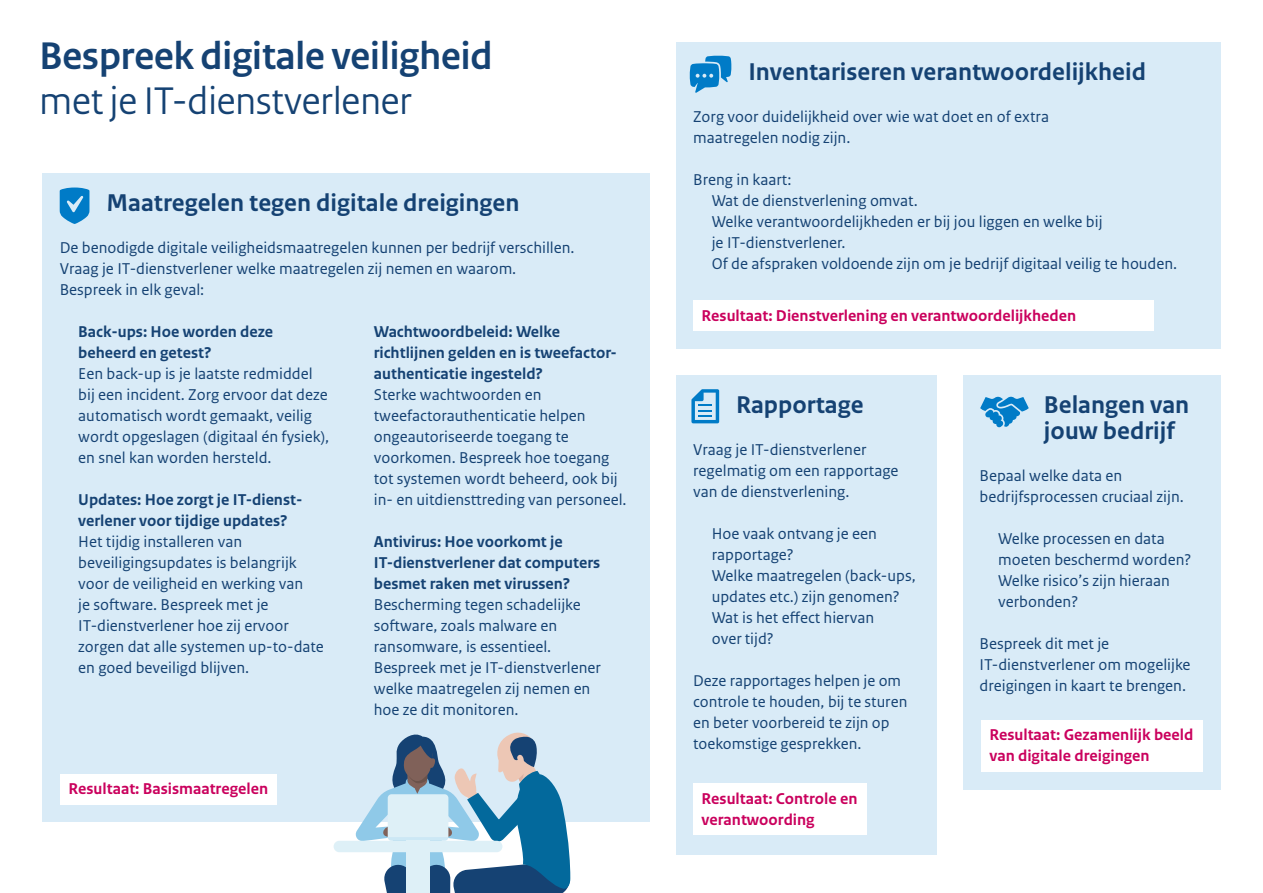
<style>
.page{position:relative;width:1263px;height:893px;background:#fff}
.page>*{position:absolute;margin:0;border:0;box-sizing:border-box;transform-origin:0 0}
.t1{font:700 40.5px/44.5px "Rijksoverheid Sans Heading";color:#154273}
.Kopjes{font:700 25.5px/25.5px "Rijksoverheid Sans Text";color:#154273}
.H2_2{font:700 25.5px "Rijksoverheid Sans Text";color:#154273}
.Body{font:16.5px/21px "Rijksoverheid Sans Text";color:#154273}
.bullets{font:16.5px/21px "Rijksoverheid Sans Text";color:#154273}
.Body-2{font:700 16.5px/21px "Rijksoverheid Sans Text";color:#ca005d}
.Body-3{font:16.35px/21px "Rijksoverheid Sans Text";color:#154273}
.s1{font-weight:400}
.s2{font-weight:700}
</style>
<div class="page">
<div style="left:43px;top:173px;width:607px;height:649px;background:#d9ebf7"></div>
<div style="left:60px;top:774px;width:217px;height:30px;background:#fff"></div>
<div style="left:334px;top:841px;width:168px;height:11px;background:#def0f7;border-radius:6px"></div>
<svg style="left:355px;top:732px;width:215px;height:161px"></svg>
<svg style="left:60px;top:188px;width:29px;height:36px"></svg>
<div style="left:676px;top:43px;width:544px;height:306px;background:#d9ebf7"></div>
<div style="left:693px;top:301px;width:460px;height:30px;background:#fff"></div>
<svg style="left:690px;top:56px;width:41px;height:37px"></svg>
<div style="left:676px;top:375px;width:260px;height:480px;background:#d9ebf7"></div>
<div style="left:693px;top:783px;width:174px;height:52px;background:#fff"></div>
<svg style="left:691px;top:389px;width:28px;height:34px"></svg>
<div style="left:962px;top:375px;width:258px;height:415px;background:#d9ebf7"></div>
<div style="left:981px;top:720px;width:221px;height:51px;background:#fff"></div>
<svg style="left:980px;top:396px;width:49px;height:32px"></svg>
<h1 class="t1" style="left:40px;top:34px;width:454px">Bespreek digitale veiligheid <span class="s1">met je IT-dienstverlener</span></h1>
<h2 class="H2_2" style="left:106px;top:188px;width:414px">Maatregelen tegen digitale dreigingen</h2>
<p class="Body" style="left:60px;top:238px;width:516px">De benodigde digitale veiligheidsmaatregelen kunnen per bedrijf verschillen.<br>Vraag je IT-dienstverlener welke maatregelen zij nemen en waarom.<br>Bespreek in elk geval:</p>
<p class="Body" style="left:78px;top:322px;width:252px"><span class="s2">Back-ups: Hoe worden deze beheerd en getest?<br></span>Een back-up is je laatste redmiddel bij een incident. Zorg ervoor dat deze automatisch wordt gemaakt, veilig wordt opgeslagen (digitaal én fysiek), en snel kan worden hersteld.</p>
<p class="Body" style="left:78px;top:490px;width:247px"><span class="s2">Updates: Hoe zorgt je IT-dienst&shy;verlener voor tijdige updates?<br></span>Het tijdig installeren van beveiligingsupdates is belangrijk voor de veiligheid en werking van<br>je software. Bespreek met je<br>IT-dienstverlener hoe zij ervoor zorgen dat alle systemen up-to-date en goed beveiligd blijven.</p>
<p class="Body" style="left:374px;top:322px;width:254px"><span class="s2">Wachtwoordbeleid: Welke richtlijnen gelden en is tweefactor&shy;authenticatie ingesteld?<br></span>Sterke wachtwoorden en tweefactorauthenticatie helpen ongeautoriseerde toegang te voorkomen. Bespreek hoe toegang tot systemen wordt beheerd, ook bij in- en uitdiensttreding van personeel.</p>
<p class="Body" style="left:374px;top:532px;width:229px"><span class="s2">Antivirus: Hoe voorkomt je<br>IT-dienstverlener dat computers besmet raken met virussen?<br></span>Bescherming tegen schadelijke software, zoals malware en ransomware, is essentieel.<br>Bespreek met je IT-dienstverlener welke maatregelen zij nemen en hoe ze dit monitoren.</p>
<p class="Body-2" style="left:69px;top:779px;width:201px">Resultaat: Basismaatregelen</p>
<p class="Kopjes" style="left:748px;top:60px;width:399px">Inventariseren verantwoordelijkheid</p>
<p class="Body" style="left:693px;top:107px;width:357px">Zorg voor duidelijkheid over wie wat doet en of extra maatregelen nodig zijn.</p>
<p class="Body" style="left:693px;top:170px;width:100px">Breng in kaart:</p>
<p class="bullets" style="left:712px;top:191px;width:207px">Wat de dienstverlening omvat.</p>
<p class="bullets" style="left:712px;top:212px;width:392px">Welke verantwoordelijkheden er bij jou liggen en welke bij je IT-dienstverlener.</p>
<p class="bullets" style="left:712px;top:254px;width:467px">Of de afspraken voldoende zijn om je bedrijf digitaal veilig te houden.</p>
<p class="Body-2" style="left:702px;top:305px;width:376px">Resultaat: Dienstverlening en verantwoordelijkheden</p>
<p class="Kopjes" style="left:736px;top:393px;width:129px">Rapportage</p>
<p class="Body" style="left:693px;top:440px;width:207px">Vraag je IT-dienstverlener regelmatig om een rapportage van de dienstverlening.</p>
<p class="bullets" style="left:712px;top:524px;width:167px">Hoe vaak ontvang je een rapportage?</p>
<p class="bullets" style="left:712px;top:566px;width:205px">Welke maatregelen (back-ups, updates etc.) zijn genomen?</p>
<p class="bullets" style="left:712px;top:608px;width:164px">Wat is het effect hiervan over tijd?</p>
<p class="Body-3" style="left:693px;top:671px;width:216px">Deze rapportages helpen je om controle te houden, bij te sturen en beter voorbereid te zijn op toekomstige gesprekken.</p>
<p class="Body-2" style="left:702px;top:788px;width:157px">Resultaat: Controle en verantwoording</p>
<p class="Kopjes" style="left:1044px;top:393px;width:147px">Belangen van jouw bedrijf</p>
<p class="Body" style="left:979px;top:465px;width:206px">Bepaal welke data en bedrijfsprocessen cruciaal zijn.</p>
<p class="bullets" style="left:998px;top:528px;width:195px">Welke processen en data moeten beschermd worden?</p>
<p class="bullets" style="left:998px;top:570px;width:173px">Welke risico’s zijn hieraan verbonden?</p>
<p class="Body" style="left:979px;top:633px;width:212px">Bespreek dit met je<br>IT-dienstverlener om mogelijke dreigingen in kaart te brengen.</p>
<p class="Body-2" style="left:989px;top:725px;width:205px">Resultaat: Gezamenlijk beeld van digitale dreigingen</p>
</div>
